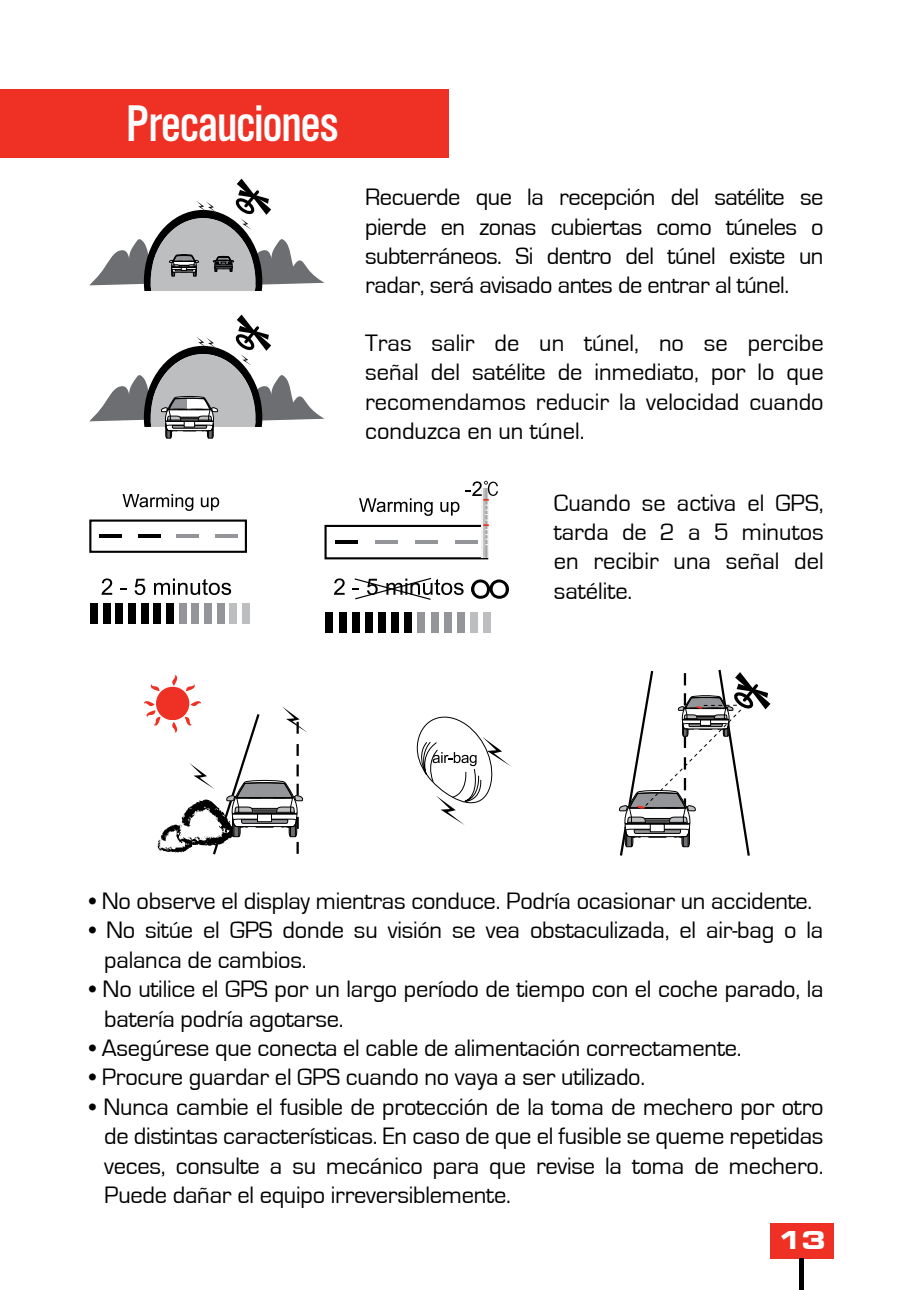
<style>
.page{position:relative;width:913px;height:1290px;background:#fff}
.page>*{position:absolute;margin:0;border:0;box-sizing:border-box;transform-origin:0 0}
.t1{font:49px "Cg Alpin Gth No 3";color:#fff}
.t2{font:24.5px/29.4px "Eurostile";letter-spacing:-.01em;color:#000;text-align:justify}
.t3{font:24.5px "Eurostile Bold Extended Two";color:#fff}
</style>
<div class="page">
<div style="left:769px;top:1223px;width:64px;height:35px;background:#ee3124"></div>
<hr style="left:799px;top:1258px;width:4px;height:32px;background:#000">
<svg style="left:89px;top:179px;width:235px;height:112px"></svg>
<svg style="left:89px;top:315px;width:235px;height:123px"></svg>
<div style="left:0;top:89px;width:448px;height:69px;background:#ee3124"></div>
<div style="left:90px;top:604px;width:8px;height:20px;background:#000"></div>
<div style="left:103px;top:604px;width:7px;height:20px;background:#000"></div>
<div style="left:116px;top:604px;width:7px;height:20px;background:#000"></div>
<div style="left:128px;top:604px;width:7px;height:20px;background:#000"></div>
<div style="left:141px;top:604px;width:7px;height:20px;background:#000"></div>
<div style="left:154px;top:604px;width:7px;height:20px;background:#000"></div>
<div style="left:166px;top:604px;width:7px;height:20px;background:#000"></div>
<div style="left:217px;top:604px;width:7px;height:20px;background:#939598"></div>
<div style="left:204px;top:604px;width:7px;height:20px;background:#939598"></div>
<div style="left:192px;top:604px;width:7px;height:20px;background:#939598"></div>
<div style="left:179px;top:604px;width:7px;height:20px;background:#939598"></div>
<div style="left:230px;top:604px;width:7px;height:20px;background:#bcbec0"></div>
<div style="left:242px;top:604px;width:7px;height:20px;background:#bcbec0"></div>
<svg style="left:123px;top:494px;width:70px;height:17px"></svg>
<svg style="left:201px;top:497px;width:18px;height:14px"></svg>
<div style="left:89px;top:519px;width:158px;height:34px;border:2px solid #000"></div>
<hr style="left:100px;top:534px;width:22px;height:4px;background:#000">
<hr style="left:138px;top:534px;width:22px;height:4px;background:#000">
<hr style="left:177px;top:534px;width:22px;height:4px;background:#939598">
<hr style="left:215px;top:534px;width:22px;height:4px;background:#939598">
<svg style="left:101px;top:578px;width:11px;height:17px"></svg>
<svg style="left:120px;top:588px;width:7px;height:2px"></svg>
<svg style="left:135px;top:579px;width:10px;height:16px"></svg>
<svg style="left:154px;top:578px;width:77px;height:17px"></svg>
<svg style="left:334px;top:578px;width:11px;height:17px"></svg>
<div style="left:326px;top:612px;width:7px;height:21px;background:#000"></div>
<div style="left:339px;top:612px;width:7px;height:21px;background:#000"></div>
<div style="left:352px;top:612px;width:7px;height:21px;background:#000"></div>
<div style="left:365px;top:612px;width:7px;height:21px;background:#000"></div>
<div style="left:378px;top:612px;width:8px;height:21px;background:#000"></div>
<div style="left:391px;top:612px;width:8px;height:21px;background:#000"></div>
<div style="left:404px;top:612px;width:8px;height:21px;background:#000"></div>
<div style="left:457px;top:612px;width:7px;height:21px;background:#939598"></div>
<div style="left:444px;top:612px;width:7px;height:21px;background:#939598"></div>
<div style="left:431px;top:612px;width:7px;height:21px;background:#939598"></div>
<div style="left:418px;top:612px;width:7px;height:21px;background:#939598"></div>
<div style="left:470px;top:612px;width:8px;height:21px;background:#bcbec0"></div>
<div style="left:483px;top:612px;width:8px;height:21px;background:#bcbec0"></div>
<svg style="left:359px;top:498px;width:74px;height:18px"></svg>
<svg style="left:440px;top:502px;width:19px;height:14px"></svg>
<div style="left:324px;top:525px;width:164px;height:34px;border:2px solid #000"></div>
<hr style="left:335px;top:540px;width:23px;height:4px;background:#000">
<hr style="left:415px;top:540px;width:23px;height:4px;background:#939598">
<hr style="left:375px;top:540px;width:23px;height:4px;background:#939598">
<hr style="left:455px;top:540px;width:23px;height:4px;background:#939598">
<svg style="left:471px;top:579px;width:38px;height:20px"></svg>
<img style="left:481px;top:545px;width:8px;height:13px">
<svg style="left:465px;top:481px;width:33px;height:64px"></svg>
<svg style="left:353px;top:577px;width:110px;height:23px"></svg>
<svg style="left:143px;top:675px;width:164px;height:180px"></svg>
<svg style="left:619px;top:669px;width:151px;height:187px"></svg>
<svg style="left:416px;top:716px;width:95px;height:109px"></svg>
<h1 class="t1" style="left:126px;top:95px;width:214px">Precauciones</h1>
<p class="t2" style="left:365px;top:183px;width:460px">Recuerde que la recepción del satélite se pierde en zonas cubiertas como túneles o subterráneos. Si dentro del túnel existe un radar, será avisado antes de entrar al túnel.</p>
<p class="t2" style="left:365px;top:329px;width:460px">Tras salir de un túnel, no se percibe señal del satélite de inmediato, por lo que recomendamos reducir la velocidad cuando conduzca en un túnel.</p>
<p class="t2" style="left:554px;top:488px;width:271px">Cuando se activa el GPS, tarda de 2 a 5 minutos en recibir una señal del satélite.</p>
<p class="t2" style="left:89px;top:886px;width:724px">• No observe el display mientras conduce. Podría ocasionar un accidente.</p>
<p class="t2" style="left:104px;top:916px;width:721px;text-indent:-15px">• No sitúe el GPS donde su visión se vea obstaculizada, el air-bag o la palanca de cambios.</p>
<p class="t2" style="left:104px;top:975px;width:721px;text-indent:-15px">• No utilice el GPS por un largo período de tiempo con el coche parado, la batería podría agotarse.</p>
<p class="t2" style="left:89px;top:1033px;width:654px">• Asegúrese que conecta el cable de alimentación correctamente.</p>
<p class="t2" style="left:89px;top:1063px;width:557px">• Procure guardar el GPS cuando no vaya a ser utilizado.</p>
<p class="t2" style="left:104px;top:1092px;width:721px;text-indent:-15px">• Nunca cambie el fusible de protección de la toma de mechero por otro de distintas características. En caso de que el fusible se queme repetidas veces, consulte a su mecánico para que revise la toma de mechero.<br>Puede dañar el equipo irreversiblemente.</p>
<p class="t3" style="left:777px;top:1223px;width:50px">13</p>
</div>
